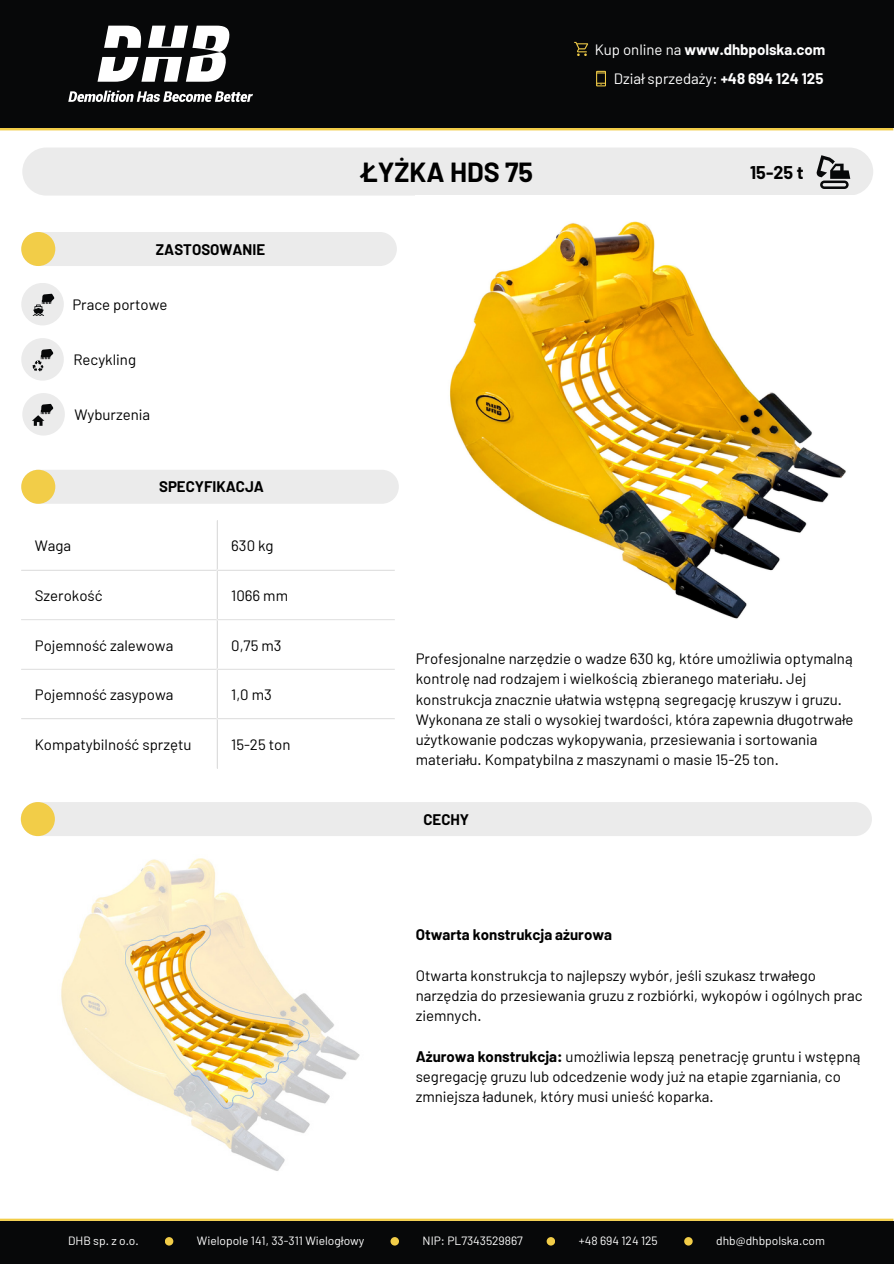
<style>
.page{position:relative;width:894px;height:1264px;background:#fff}
.page>*{position:absolute;margin:0;border:0;box-sizing:border-box;transform-origin:0 0}
.t1{font:700 27px "Barlow";color:#000}
.t2{font:700 18px "Barlow";color:#000}
.t3{font:15px/20.2px "Barlow";color:#000}
.t4{font:700 15px "Barlow";color:#000}
.t5{font:700 15px "Barlow";color:#fff}
.t6{font:15px "Barlow";color:#fff}
.t7{font:12px "Barlow";color:#fff}
.s1{font-weight:400}
.s2{font-weight:700}
</style>
<div class="page">
<hr style="left:216px;top:520px;width:2px;height:248px;background:#ebebeb">
<hr style="left:21px;top:569px;width:374px;height:1px;background:#ebebeb">
<hr style="left:21px;top:619px;width:374px;height:1px;background:#ebebeb">
<hr style="left:21px;top:668px;width:374px;height:1px;background:#ebebeb">
<hr style="left:21px;top:718px;width:374px;height:1px;background:#ebebeb">
<div style="left:21px;top:470px;width:377px;height:34px;background:#ebebeb;border-radius:17px"></div>
<div style="left:21px;top:470px;width:34px;height:34px;background:#f2cd48;border-radius:50%"></div>
<div style="left:0;top:125px;width:893px;height:5px;background:#f2cd48"></div>
<div style="left:0;top:0;width:893px;height:128px;background:#070809"></div>
<svg style="left:97px;top:26px;width:133px;height:56px"></svg>
<svg style="left:68px;top:91px;width:185px;height:11px"></svg>
<svg style="left:574px;top:42px;width:14px;height:14px"></svg>
<svg style="left:596px;top:71px;width:10px;height:15px"></svg>
<div style="left:21px;top:232px;width:375px;height:34px;background:#ebebeb;border-radius:17px"></div>
<div style="left:21px;top:232px;width:34px;height:34px;background:#f2cd48;border-radius:50%"></div>
<hr style="left:0;top:1218px;width:893px;height:2px;background:#f2cd48">
<div style="left:0;top:1220px;width:893px;height:43px;background:#070809"></div>
<svg style="left:165px;top:1236px;width:8px;height:9px"></svg>
<svg style="left:390px;top:1236px;width:9px;height:9px"></svg>
<svg style="left:684px;top:1236px;width:8px;height:9px"></svg>
<svg style="left:546px;top:1236px;width:9px;height:9px"></svg>
<div style="left:22px;top:147px;width:851px;height:48px;background:#ebebeb;border-radius:24px"></div>
<svg style="left:816px;top:155px;width:34px;height:34px"></svg>
<img style="left:449px;top:221px;width:397px;height:398px">
<div style="left:21px;top:283px;width:43px;height:42px;background:#ebebeb;border-radius:50%"></div>
<div style="left:21px;top:338px;width:43px;height:42px;background:#ebebeb;border-radius:50%"></div>
<div style="left:22px;top:393px;width:43px;height:42px;background:#ebebeb;border-radius:50%"></div>
<svg style="left:33px;top:294px;width:21px;height:22px"></svg>
<svg style="left:32px;top:349px;width:21px;height:23px"></svg>
<svg style="left:32px;top:404px;width:21px;height:22px"></svg>
<img style="left:22px;top:804px;width:338px;height:367px">
<div style="left:21px;top:802px;width:850px;height:34px;background:#ebebeb;border-radius:17px"></div>
<div style="left:21px;top:802px;width:34px;height:34px;background:#f2cd48;border-radius:50%"></div>
<h5 class="t4" style="left:156px;top:239px;width:111px">ZASTOSOWANIE</h5>
<p class="t3" style="left:72px;top:294px;width:97px">Prace portowe</p>
<p class="t3" style="left:73px;top:349px;width:64px">Recykling</p>
<p class="t3" style="left:74px;top:404px;width:77px">Wyburzenia</p>
<h5 class="t4" style="left:159px;top:477px;width:106px">SPECYFIKACJA</h5>
<p class="t3" style="left:35px;top:535px;width:38px">Waga</p>
<p class="t3" style="left:231px;top:535px;width:44px">630 kg</p>
<h5 class="t3" style="left:35px;top:585px;width:69px">Szerokość</h5>
<p class="t3" style="left:231px;top:585px;width:58px">1066 mm</p>
<h5 class="t3" style="left:35px;top:634px;width:140px">Pojemność zalewowa</h5>
<h3 class="t3" style="left:231px;top:634px;width:52px">0,75 m3</h3>
<p class="t3" style="left:35px;top:684px;width:140px">Pojemność zasypowa</p>
<p class="t3" style="left:231px;top:684px;width:42px">1,0 m3</p>
<p class="t3" style="left:35px;top:733px;width:158px">Kompatybilność sprzętu</p>
<h5 class="t3" style="left:231px;top:733px;width:61px">15-25 ton</h5>
<p class="t1" style="left:362px;top:155px;width:172px">ŁYŻKA HDS 75</p>
<p class="t5" style="left:594px;top:40px;width:232px"><span class="s1">Kup online na</span> www.dhbpolska.com</p>
<p class="t6" style="left:613px;top:69px;width:211px">Dział sprzedaży: <span class="s2">+48 694 124 125</span></p>
<p class="t2" style="left:750px;top:161px;width:55px">15-25 t</p>
<p class="t3" style="left:415px;top:648px;width:439px">Profesjonalne narzędzie o wadze 630 kg, które umożliwia optymalną kontrolę nad rodzajem i wielkością zbieranego materiału. Jej konstrukcja znacznie ułatwia wstępną segregację kruszyw i gruzu.<br>Wykonana ze stali o wysokiej twardości, która zapewnia długotrwałe użytkowanie podczas wykopywania, przesiewania i sortowania materiału. Kompatybilna z maszynami o masie 15-25 ton.</p>
<h5 class="t4" style="left:423px;top:809px;width:47px">CECHY</h5>
<h5 class="t4" style="left:415px;top:925px;width:198px">Otwarta konstrukcja ażurowa</h5>
<h1 class="t3" style="left:415px;top:964px;width:448px">Otwarta konstrukcja to najlepszy wybór, jeśli szukasz trwałego narzędzia do przesiewania gruzu z rozbiórki, wykopów i ogólnych prac ziemnych.</h1>
<p class="t3" style="left:415px;top:1045px;width:447px"><span class="s2">Ażurowa konstrukcja:</span> umożliwia lepszą penetrację gruntu i wstępną segregację gruzu lub odcedzenie wody już na etapie zgarniania, co zmniejsza ładunek, który musi unieść koparka.</p>
<p class="t7" style="left:68px;top:1233px;width:72px">DHB sp. z o.o.</p>
<h3 class="t7" style="left:197px;top:1233px;width:169px">Wielopole 141, 33-311 Wielogłowy</h3>
<p class="t7" style="left:422px;top:1233px;width:102px">NIP: PL7343529867</p>
<p class="t7" style="left:578px;top:1233px;width:80px">+48 694 124 125</p>
<p class="t7" style="left:716px;top:1233px;width:110px">dhb@dhbpolska.com</p>
</div>
